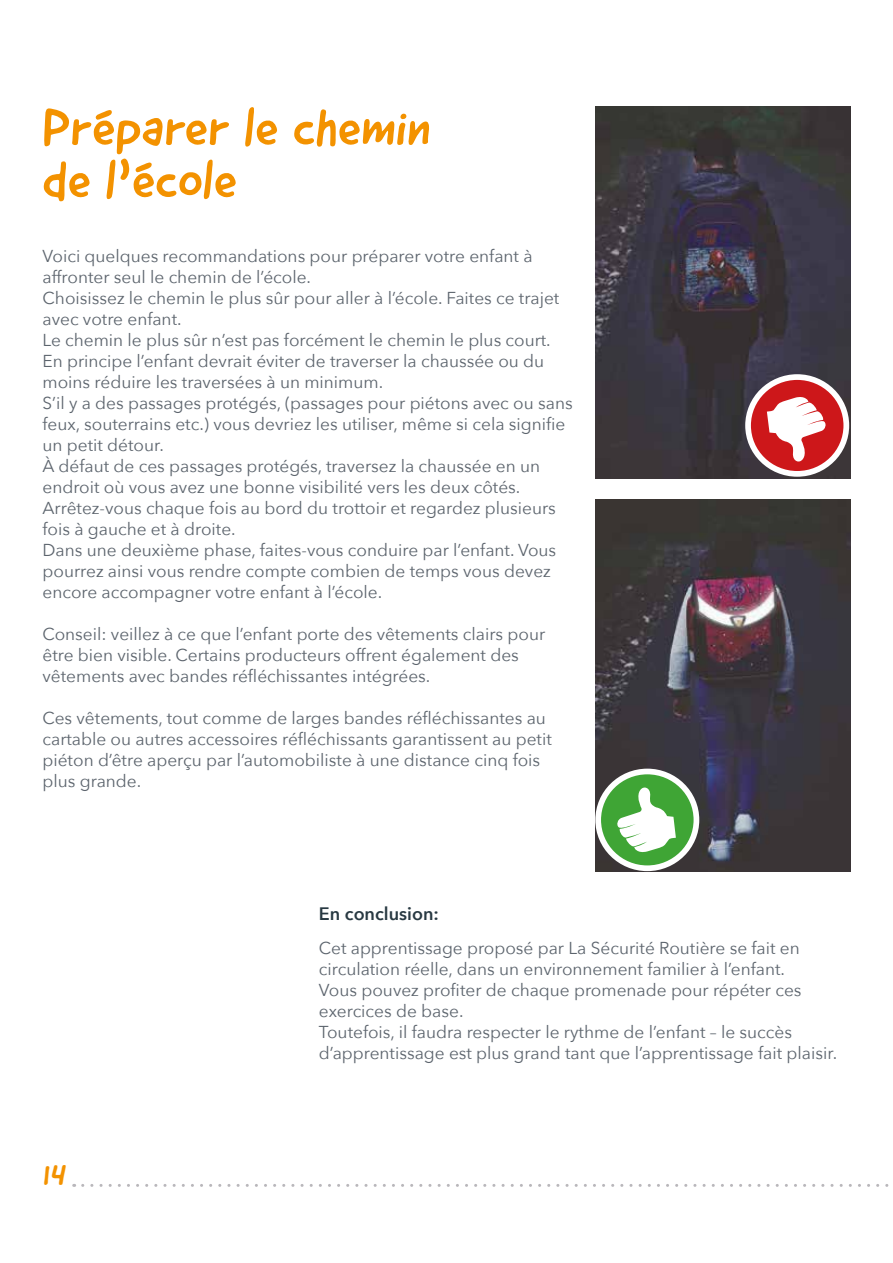
<style>
.page{position:relative;width:893px;height:1263px;background:#fff}
.page>*{position:absolute;margin:0;border:0;box-sizing:border-box;transform-origin:0 0}
.t1{font:52.5px/52.5px "Good Dog New";color:#f39200}
.t2{font:30px "Good Dog New";color:#f39200}
.t3{font:600 18px "Avenir Next";color:#283942}
.t4{font:17.25px/21px "Avenir Next";color:#5c646d}
</style>
<div class="page">
<svg style="left:83px;top:1184px;width:806px;height:3px"></svg>
<img style="left:595px;top:106px;width:255px;height:372px">
<img style="left:595px;top:500px;width:255px;height:372px">
<svg style="left:598px;top:771px;width:98px;height:97px;background:#5fb457"></svg>
<div style="left:595px;top:769px;width:104px;height:102px;border:6px solid #fff;border-radius:50%"></div>
<svg style="left:616px;top:785px;width:60px;height:69px"></svg>
<svg style="left:748px;top:377px;width:98px;height:97px;background:#d53d40"></svg>
<div style="left:745px;top:374px;width:104px;height:103px;border:6px solid #fff;border-radius:50%"></div>
<svg style="left:767px;top:395px;width:60px;height:68px"></svg>
<h1 class="t1" style="left:43px;top:101px;width:390px">Préparer le chemin de l’école</h1>
<p class="t4" style="left:43px;top:244px;width:532px">Voici quelques recommandations pour préparer votre enfant à affronter seul le chemin de l’école.<br>Choisissez le chemin le plus sûr pour aller à l’école. Faites ce trajet avec votre enfant.<br>Le chemin le plus sûr n’est pas forcément le chemin le plus court.<br>En principe l’enfant devrait éviter de traverser la chaussée ou du moins réduire les traversées à un minimum.<br>S’il y a des passages protégés, (passages pour piétons avec ou sans feux, souterrains etc.) vous devriez les utiliser, même si cela signifie un petit détour.<br>À défaut de ces passages protégés, traversez la chaussée en un endroit où vous avez une bonne visibilité vers les deux côtés.<br>Arrêtez-vous chaque fois au bord du trottoir et regardez plusieurs fois à gauche et à droite.<br>Dans une deuxième phase, faites-vous conduire par l’enfant. Vous pourrez ainsi vous rendre compte combien de temps vous devez encore accompagner votre enfant à l’école.</p>
<p class="t4" style="left:43px;top:622px;width:504px">Conseil: veillez à ce que l’enfant porte des vêtements clairs pour être bien visible. Certains producteurs offrent également des vêtements avec bandes réfléchissantes intégrées.</p>
<p class="t4" style="left:43px;top:706px;width:511px">Ces vêtements, tout comme de larges bandes réfléchissantes au cartable ou autres accessoires réfléchissants garantissent au petit piéton d’être aperçu par l’automobiliste à une distance cinq fois plus grande.</p>
<h2 class="t2" style="left:43px;top:1155px;width:25px">14</h2>
<p class="t3" style="left:319px;top:899px;width:121px">En conclusion:</p>
<p class="t4" style="left:319px;top:937px;width:520px">Cet apprentissage proposé par La Sécurité Routière se fait en circulation réelle, dans un environnement familier à l’enfant.<br>Vous pouvez profiter de chaque promenade pour répéter ces exercices de base.<br>Toutefois, il faudra respecter le rythme de l’enfant – le succès d’apprentissage est plus grand tant que l’apprentissage fait plaisir.</p>
</div>
